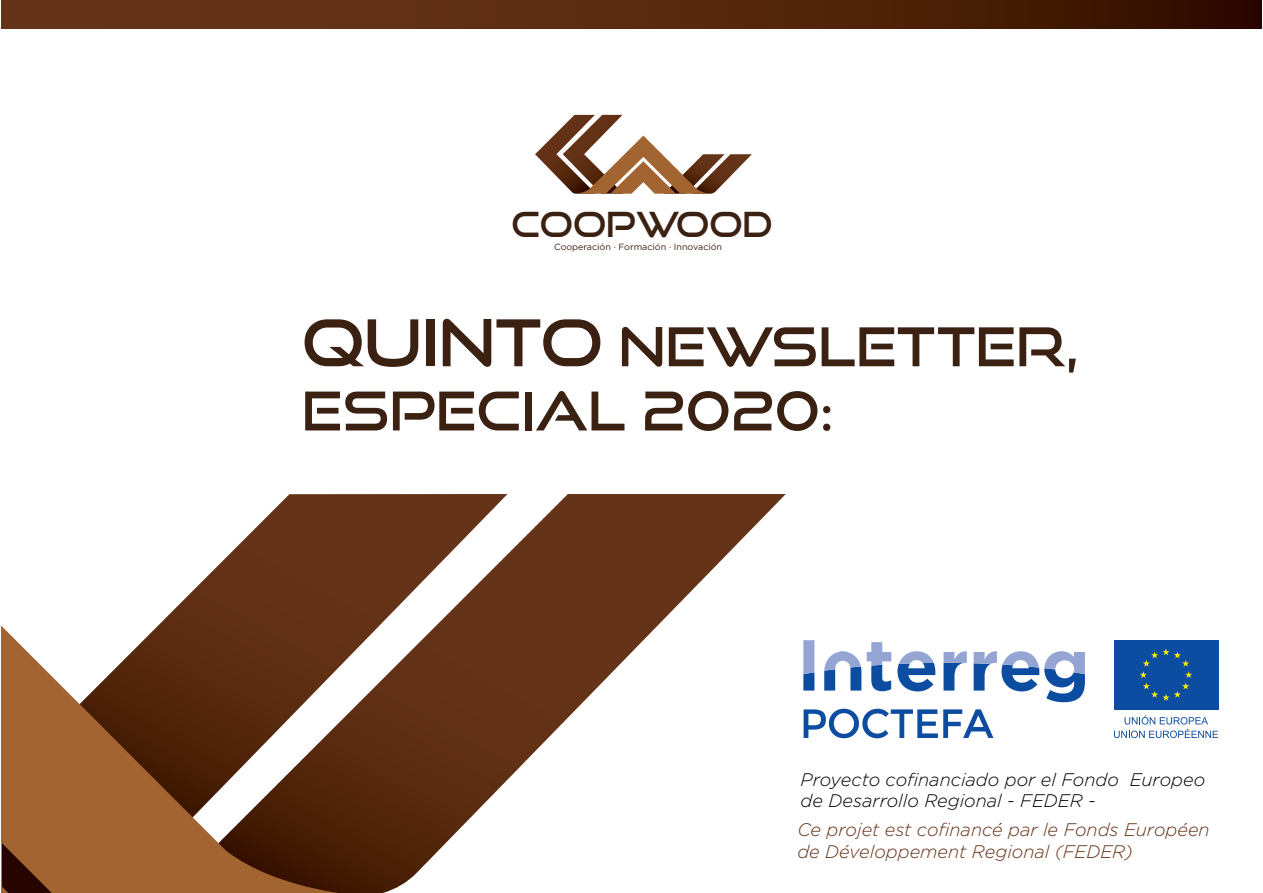
<style>
.page{position:relative;width:1263px;height:893px;background:#fff}
.page>*{position:absolute;margin:0;border:0;box-sizing:border-box;transform-origin:0 0}
.t1{font:53.55px/64.2px "Good Times Rg";color:#3a2111}
.t2{font:34.35px "Good Times Rg";color:#3a2111}
.t3{font:italic 300 18.15px/21.8px "Gotham";color:#653217}
.t4{font:italic 300 18.15px/21.8px "Gotham";color:#010000}
.t5{font:9px "Gotham";color:#3a2111}
.s1{font-size:64.5px}
</style>
<div class="page">
<svg style="left:507px;top:494px;width:279px;height:286px"></svg>
<svg style="left:363px;top:494px;width:144px;height:399px"></svg>
<svg style="left:11px;top:494px;width:352px;height:399px"></svg>
<svg style="left:2px;top:626px;width:9px;height:267px;background:#90572c"></svg>
<svg style="left:804px;top:709px;width:189px;height:29px"></svg>
<svg style="left:974px;top:651px;width:111px;height:51px"></svg>
<svg style="left:943px;top:651px;width:24px;height:40px"></svg>
<svg style="left:897px;top:651px;width:38px;height:40px"></svg>
<svg style="left:867px;top:642px;width:24px;height:49px"></svg>
<svg style="left:824px;top:651px;width:37px;height:40px"></svg>
<svg style="left:803px;top:640px;width:11px;height:51px"></svg>
<div style="left:1112px;top:638px;width:108px;height:73px;background:linear-gradient(to bottom,#0d4da1,#0d4da1)"></div>
<div style="left:1114px;top:640px;width:104px;height:70px;background:#0d4da1"></div>
<svg style="left:1140px;top:648px;width:52px;height:53px"></svg>
<svg style="left:1114px;top:715px;width:104px;height:23px"></svg>
<div style="left:2px;top:0;width:1260px;height:29px;background:linear-gradient(to right,#6f3b1c,#381200)"></div>
<svg style="left:535px;top:115px;width:217px;height:79px"></svg>
<h2 class="t2" style="left:511px;top:203px;width:263px">COOPWOOD</h2>
<p class="t5" style="left:554px;top:241px;width:170px">Cooperación · Formación · Innovación</p>
<h1 class="t1" style="left:302px;top:313px;width:779px"><span class="s1">QUINTO</span> NEWSLETTER,<br>ESPECIAL 2020:</h1>
<p class="t4" style="left:801px;top:768px;width:406px">Proyecto cofinanciado por el Fondo Europeo de Desarrollo Regional - FEDER -</p>
<p class="t3" style="left:797px;top:818px;width:414px">Ce projet est cofinancé par le Fonds Européen de Développement Regional (FEDER)</p>
</div>
